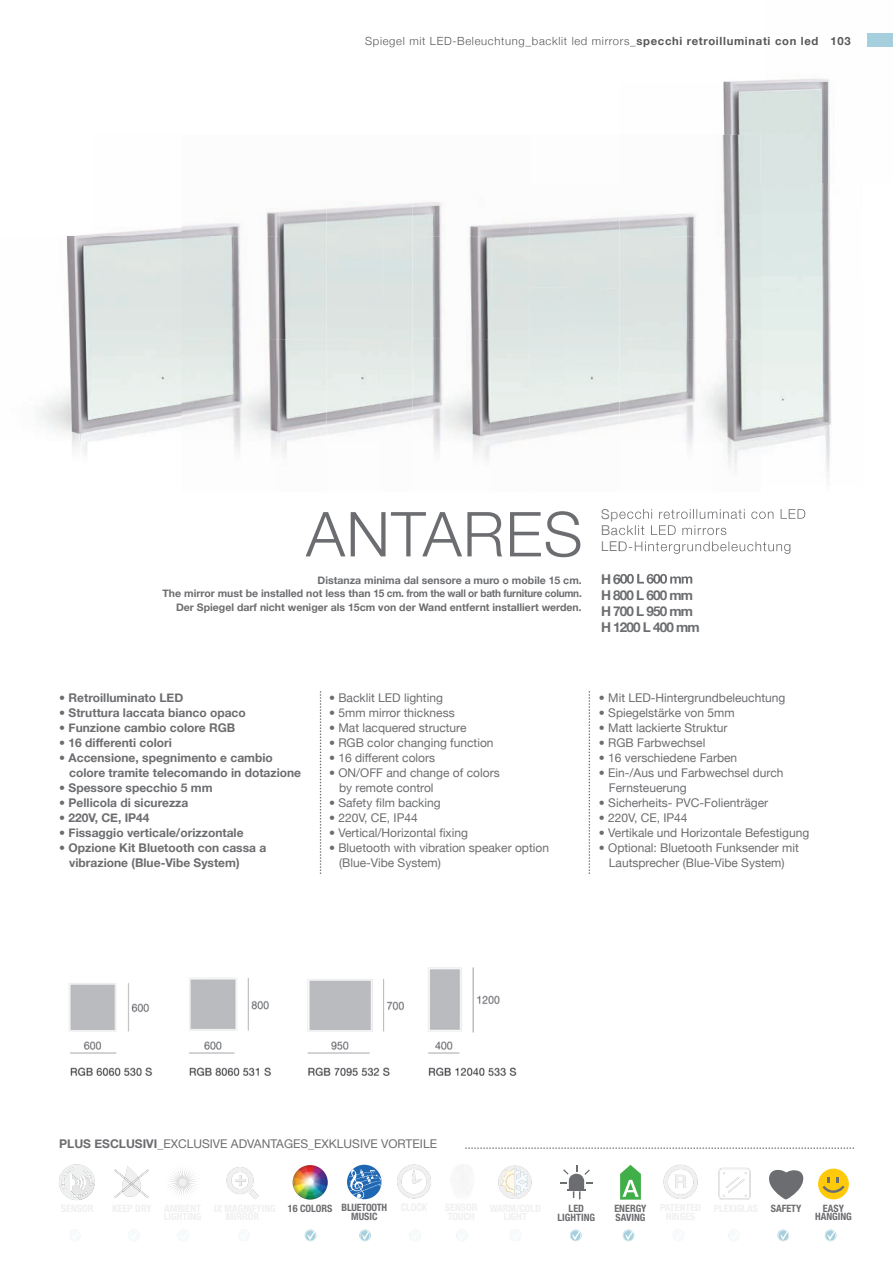
<style>
.page{position:relative;width:893px;height:1262px;background:#fff}
.page>*{position:absolute;margin:0;border:0;box-sizing:border-box;transform-origin:0 0}
.t1{font:300 61.95px "Helvetica Neue";letter-spacing:.02em;color:#6c6d70}
.t2{font:700 13.5px/16.2px "Helvetica Neue";letter-spacing:-.06em;color:#6c6d70}
.t3{font:12px/15px "Helvetica Neue";color:#6c6d70}
.t4{font:700 12px/15px "Helvetica Neue";color:#6c6d70}
.t5{font:300 11.25px "Helvetica Neue";letter-spacing:.06em;color:#57585a}
.t6{font:700 10.5px/13.5px "Helvetica Neue";color:#6c6d70;text-align:right}
.t7{font:700 condensed 10.2px/8.7px "Helvetica Neue";color:#6c6d70}
.s1{font-weight:700}
</style>
<div class="page">
<img style="left:69px;top:967px;width:448px;height:109px">
<svg style="left:320px;top:691px;width:1px;height:182px"></svg>
<svg style="left:588px;top:691px;width:2px;height:182px"></svg>
<svg style="left:465px;top:1147px;width:388px;height:1px"></svg>
<svg style="left:620px;top:1165px;width:20px;height:34px"></svg>
<svg style="left:560px;top:1165px;width:32px;height:34px"></svg>
<div style="left:818px;top:1168px;width:30px;height:31px;background:#feca0a;border-radius:50%"></div>
<svg style="left:822px;top:1177px;width:22px;height:15px"></svg>
<img style="left:292px;top:1164px;width:36px;height:35px;border-radius:17px">
<div style="left:347px;top:1164px;width:34px;height:34px;background:#1f67b2;border-radius:50%"></div>
<img style="left:349px;top:1165px;width:32px;height:33px">
<svg style="left:570px;top:1229px;width:11px;height:11px"></svg>
<svg style="left:359px;top:1229px;width:12px;height:11px"></svg>
<svg style="left:304px;top:1229px;width:12px;height:11px"></svg>
<svg style="left:622px;top:1229px;width:12px;height:11px"></svg>
<svg style="left:824px;top:1229px;width:12px;height:11px"></svg>
<svg style="left:397px;top:1164px;width:135px;height:77px"></svg>
<svg style="left:663px;top:1164px;width:141px;height:78px"></svg>
<img style="left:280px;top:205px;width:102px;height:134px">
<img style="left:382px;top:202px;width:108px;height:138px">
<img style="left:326px;top:339px;width:56px;height:96px">
<img style="left:491px;top:389px;width:128px;height:57px">
<img style="left:412px;top:338px;width:79px;height:121px">
<img style="left:66px;top:212px;width:214px;height:126px">
<img style="left:37px;top:338px;width:289px;height:118px">
<img style="left:723px;top:33px;width:169px;height:150px">
<img style="left:760px;top:183px;width:72px;height:294px">
<img style="left:867px;top:34px;width:25px;height:13px">
<img style="left:619px;top:509px;width:186px;height:10px">
<img style="left:619px;top:525px;width:107px;height:10px">
<img style="left:619px;top:541px;width:172px;height:13px">
<img style="left:619px;top:574px;width:73px;height:9px">
<img style="left:619px;top:213px;width:77px;height:22px">
<img style="left:722px;top:135px;width:38px;height:204px">
<img style="left:619px;top:235px;width:92px;height:206px">
<img style="left:711px;top:339px;width:49px;height:133px">
<img style="left:687px;top:441px;width:25px;height:31px">
<svg style="left:59px;top:1164px;width:200px;height:77px"></svg>
<p class="t5" style="left:365px;top:34px;width:487px">Spiegel mit LED-Beleuchtung_backlit led mirrors_<span class="s1">specchi retroilluminati con led 103</span></p>
<h1 class="t1" style="left:306px;top:496px;width:278px">ANTARES</h1>
<p class="t6" style="left:162px;top:573px;width:420px">Distanza minima dal sensore a muro o mobile 15 cm.<br>The mirror must be installed not less than 15 cm. from the wall or bath furniture column.<br>Der Spiegel darf nicht weniger als 15cm von der Wand entfernt installiert werden.</p>
<p class="t2" style="left:601px;top:586px;width:100px">H 800 L 600 mm<br>H 700 L 950 mm<br>H 1200 L 400 mm</p>
<p class="t4" style="left:59px;top:690px;width:125px">• Retroilluminato LED</p>
<p class="t4" style="left:59px;top:705px;width:188px">• Struttura laccata bianco opaco</p>
<p class="t4" style="left:59px;top:720px;width:177px">• Funzione cambio colore RGB</p>
<p class="t4" style="left:59px;top:735px;width:114px">• 16 differenti colori</p>
<p class="t4" style="left:69px;top:750px;width:233px;text-indent:-10px">• Accensione, spegnimento e cambio colore tramite telecomando in dotazione</p>
<p class="t4" style="left:59px;top:780px;width:155px">• Spessore specchio 5 mm</p>
<p class="t4" style="left:59px;top:795px;width:131px">• Pellicola di sicurezza</p>
<p class="t4" style="left:59px;top:810px;width:92px">• 220V, CE, IP44</p>
<p class="t4" style="left:59px;top:825px;width:186px">• Fissaggio verticale/orizzontale</p>
<p class="t4" style="left:69px;top:840px;width:198px;text-indent:-10px">• Opzione Kit Bluetooth con cassa a vibrazione (Blue-Vibe System)</p>
<p class="t3" style="left:329px;top:690px;width:115px">• Backlit LED lighting</p>
<p class="t3" style="left:329px;top:705px;width:127px">• 5mm mirror thickness</p>
<p class="t3" style="left:329px;top:720px;width:139px">• Mat lacquered structure</p>
<p class="t3" style="left:329px;top:735px;width:166px">• RGB color changing function</p>
<p class="t3" style="left:329px;top:750px;width:108px">• 16 different colors</p>
<p class="t3" style="left:339px;top:765px;width:162px;text-indent:-10px">• ON/OFF and change of colors by remote control</p>
<p class="t3" style="left:329px;top:795px;width:113px">• Safety film backing</p>
<p class="t3" style="left:329px;top:810px;width:90px">• 220V, CE, IP44</p>
<p class="t3" style="left:329px;top:825px;width:140px">• Vertical/Horizontal fixing</p>
<p class="t3" style="left:339px;top:840px;width:211px;text-indent:-10px">• Bluetooth with vibration speaker option (Blue-Vibe System)</p>
<p class="t3" style="left:598px;top:690px;width:188px">• Mit LED-Hintergrundbeleuchtung</p>
<p class="t3" style="left:598px;top:705px;width:137px">• Spiegelstärke von 5mm</p>
<p class="t3" style="left:598px;top:720px;width:130px">• Matt lackierte Struktur</p>
<p class="t3" style="left:598px;top:735px;width:108px">• RGB Farbwechsel</p>
<p class="t3" style="left:598px;top:750px;width:140px">• 16 verschiedene Farben</p>
<p class="t3" style="left:608px;top:765px;width:176px;text-indent:-10px">• Ein-/Aus und Farbwechsel durch<br>Fernsteuerung</p>
<p class="t3" style="left:598px;top:795px;width:171px">• Sicherheits- PVC-Folienträger</p>
<p class="t3" style="left:598px;top:810px;width:90px">• 220V, CE, IP44</p>
<p class="t3" style="left:598px;top:825px;width:212px">• Vertikale und Horizontale Befestigung</p>
<p class="t3" style="left:598px;top:840px;width:201px;text-align:center">• Optional: Bluetooth Funksender mit<br>Lautsprecher (Blue-Vibe System)</p>
<p class="t3" style="left:59px;top:1136px;width:379px"><span class="s1">PLUS ESCLUSIVI_</span>EXCLUSIVE ADVANTAGES_EXKLUSIVE VORTEILE</p>
<p class="t7" style="left:351px;top:1202px;width:37px;text-indent:-63px">16 COLORS BLUETOOTH<br>MUSIC</p>
<p class="t7" style="left:557px;top:1203px;width:39px;text-align:center">LED<br>LIGHTING</p>
<p class="t7" style="left:770px;top:1203px;width:32px">SAFETY</p>
<p class="t7" style="left:814px;top:1203px;width:38px;text-align:center">EASY<br>HANGING</p>
<p class="t7" style="left:614px;top:1203px;width:34px">ENERGY<br>SAVING</p>
</div>
